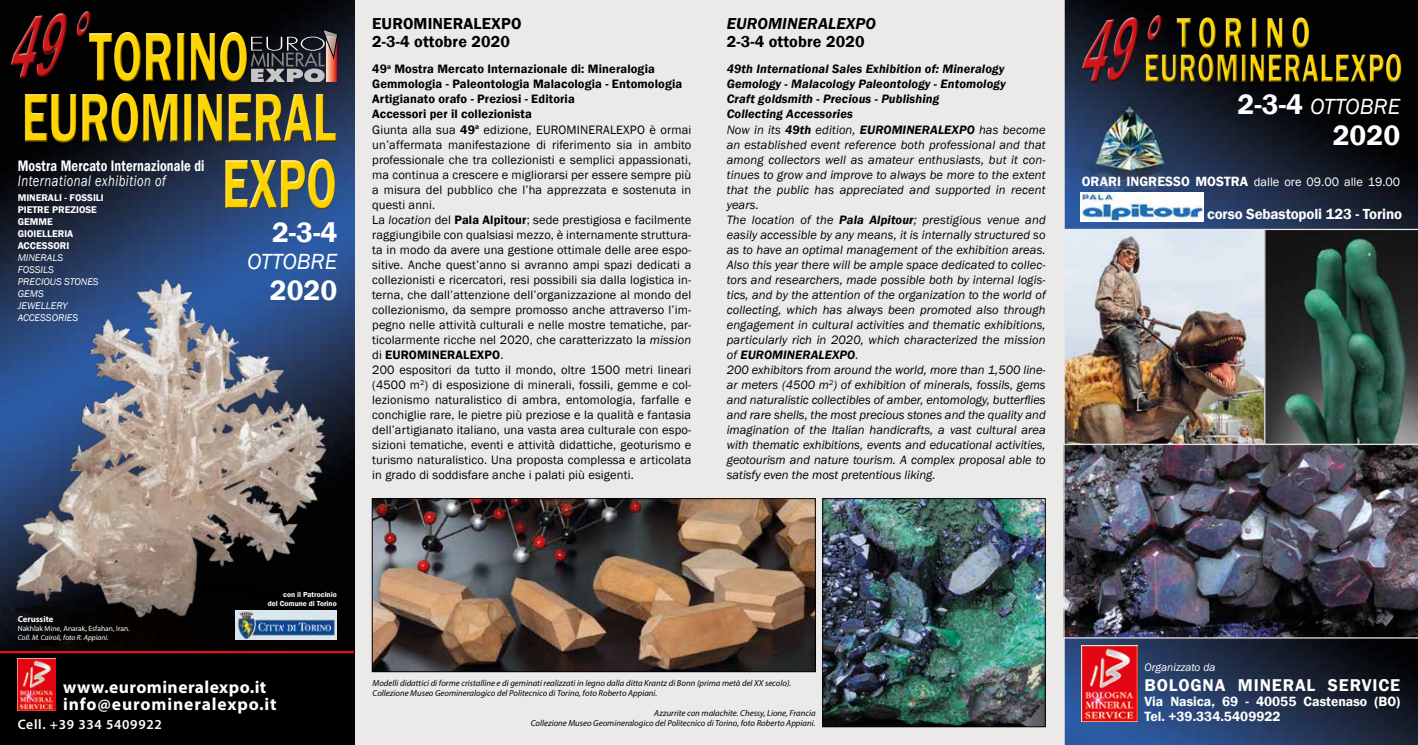
<style>
.page{position:relative;width:1418px;height:745px;background:#fff}
.page>*{position:absolute;margin:0;border:0;box-sizing:border-box;transform-origin:0 0}
.t1{font:600 71.25px/66.2px "Franklin Gothic";color:#ffd500;text-align:right;scale:.67 1}
.t2{font:600 44.38px "Franklin Gothic";letter-spacing:.23em;color:#ffd500;scale:.67 1}
.t3{font:600 40.62px "Franklin Gothic";letter-spacing:.035em;color:#ffd500;scale:.67 1}
.t4{font:600 28.75px "Franklin Gothic";color:#fff}
.t5{font:italic 22.5px "Franklin Gothic";color:#fff}
.t6{font:700 17.5px/17.5px "Myriad Pro";letter-spacing:.04em;color:#fff}
.t7{font:600 17.5px "Franklin Gothic";letter-spacing:.05em;color:#fff}
.t8{font:600 16.25px/17.5px "Franklin Gothic";letter-spacing:.01em;color:#000}
.t9{font:italic 600 16.25px "Franklin Gothic";letter-spacing:.01em;color:#000}
.t10{font:600 15.62px "Franklin Gothic";letter-spacing:.01em;color:#fff;scale:.8 1}
.t11{font:italic 15.62px "Franklin Gothic";letter-spacing:.04em;color:#fff;scale:.8 1}
.t12{font:600 15px "Franklin Gothic";letter-spacing:-.01em;color:#fff}
.t13{font:600 13.75px/15px "Franklin Gothic";color:#fff}
.t14{font:600 13.75px "Myriad Pro";letter-spacing:.05em;color:#fff}
.t15{font:12.5px/15px "Franklin Gothic";letter-spacing:.01em;color:#000}
.t16{font:italic 12.5px/15px "Franklin Gothic";letter-spacing:.01em;color:#000}
.t17{font:italic 600 12.5px/15px "Franklin Gothic";letter-spacing:.01em;color:#000}
.t18{font:12.5px "Franklin Gothic";color:#fff}
.t19{font:italic 11.25px "Franklin Gothic";color:#fff}
.t20{font:600 10px/12px "Franklin Gothic";color:#fff}
.t21{font:italic 10px/12px "Franklin Gothic";color:#fff}
.t22{font:italic 8.75px/10px "Myriad Pro";color:#000}
.t23{font:700 8.75px "Myriad Pro";color:#fff}
.t24{font:600 7.5px/9px "Franklin Gothic";color:#fff;text-align:right}
.t25{font:7.5px "Myriad Pro";color:#fff}
.t26{font:italic 7.5px "Myriad Pro";color:#fff}
.s1{font-weight:600}
.s2{font-style:italic}
.s3{font-weight:400}
.s4{font-weight:600;font-style:normal;font-size:28.75px}
.s5{font-weight:600;font-size:13.75px}
</style>
<div class="page">
<div style="left:0;top:0;width:1417px;height:744px;background:#ece9e9"></div>
<img style="left:824px;top:500px;width:219px;height:224px">
<div style="left:822px;top:498px;width:223px;height:228px;border:1px solid #000"></div>
<img style="left:0;top:0;width:354px;height:46px">
<img style="left:0;top:46px;width:354px;height:604px">
<div style="left:0;top:650px;width:354px;height:94px;background:#000"></div>
<hr style="left:0;top:650px;width:354px;height:3px;background:#cd171a">
<img style="left:374px;top:500px;width:439px;height:169px">
<div style="left:372px;top:498px;width:443px;height:173px;border:1px solid #000"></div>
<svg style="left:1064px;top:0;width:353px;height:229px;background:#192333"></svg>
<svg style="left:1064px;top:638px;width:353px;height:106px;background:#213150"></svg>
<img style="left:1065px;top:231px;width:198px;height:211px">
<img style="left:1063px;top:444px;width:354px;height:194px">
<img style="left:1080px;top:192px;width:123px;height:29px">
<div style="left:1063px;top:229px;width:202px;height:215px;border:1px solid #ece9e9"></div>
<div style="left:1143px;top:52px;width:258px;height:30px;background:#020202"></div>
<div style="left:1143px;top:54px;width:260px;height:30px;background:#000;opacity:.75"></div>
<div style="left:1174px;top:15px;width:134px;height:33px;background:#020202"></div>
<div style="left:1174px;top:17px;width:137px;height:33px;background:#000"></div>
<img style="left:1081px;top:645px;width:56px;height:76px">
<svg style="left:1264px;top:229px;width:153px;height:215px;background:#2e453e"></svg>
<svg style="left:251px;top:29px;width:87px;height:53px;background:#534c50"></svg>
<div style="left:23px;top:94px;width:315px;height:117px;background:#000;opacity:.75"></div>
<div style="left:88px;top:31px;width:158px;height:51px;background:#fff;opacity:.75"></div>
<div style="left:88px;top:33px;width:162px;height:51px;background:#000;opacity:.75"></div>
<img style="left:18px;top:658px;width:37px;height:52px">
<div style="left:265px;top:588px;width:81px;height:27px;background:#000"></div>
<img style="left:235px;top:609px;width:102px;height:30px">
<svg style="left:1075px;top:14px;width:94px;height:72px;background:#151a24"></svg>
<svg style="left:4px;top:9px;width:94px;height:73px;background:#060606"></svg>
<h1 class="t1" style="left:89px;top:25px;width:240px">TORINO</h1>
<h1 class="t1" style="left:21px;top:85px;width:472px">EUROMINERAL<br>EXPO</h1>
<p class="t10" style="left:18px;top:156px;width:235px">Mostra Mercato Internazionale di</p>
<p class="t11" style="left:18px;top:170px;width:186px">International exhibition of</p>
<p class="t20" style="left:18px;top:192px;width:88px">MINERALI - FOSSILI<br>PIETRE PREZIOSE<br>GEMME<br>GIOIELLERIA<br>ACCESSORI</p>
<p class="t21" style="left:18px;top:252px;width:82px">MINERALS<br>FOSSILS<br>PRECIOUS STONES<br>GEMS<br>JEWELLERY<br>ACCESSORIES</p>
<h3 class="t4" style="left:272px;top:215px;width:67px">2-3-4</h3>
<h3 class="t5" style="left:247px;top:247px;width:92px">OTTOBRE</h3>
<h3 class="t4" style="left:270px;top:272px;width:69px">2020</h3>
<h3 class="t8" style="left:372px;top:15px;width:151px">EUROMINERALEXPO<br>2-3-4 ottobre 2020</h3>
<p class="t15" style="left:372px;top:62px;width:320px"><span class="s1">49</span><sup>a</sup> <span class="s1">Mostra Mercato Internazionale di: Mineralogia Gemmologia - Paleontologia Malacologia - Entomologia Artigianato orafo - Preziosi - Editoria<br>Accessori per il collezionista<br></span>Giunta alla sua <span class="s1">49</span><sup>a</sup> edizione, EUROMINERALEXPO è ormai un’affermata manifestazione di riferimento sia in ambito professionale che tra collezionisti e semplici appassionati, ma continua a crescere e migliorarsi per essere sempre più a misura del pubblico che l’ha apprezzata e sostenuta in questi anni.<br>La <span class="s2">location</span> del <span class="s1">Pala Alpitour</span>; sede prestigiosa e facilmente raggiungibile con qualsiasi mezzo, è internamente struttura&shy;ta in modo da avere una gestione ottimale delle aree espo&shy;sitive. Anche quest’anno si avranno ampi spazi dedicati a collezionisti e ricercatori, resi possibili sia dalla logistica in&shy;terna, che dall’attenzione dell’organizzazione al mondo del collezionismo, da sempre promosso anche attraverso l’im&shy;pegno nelle attività culturali e nelle mostre tematiche, par&shy;ticolarmente ricche nel 2020, che caratterizzato la <span class="s2">mission </span>di <span class="s1">EUROMINERALEXPO</span>.<br>200 espositori da tutto il mondo, oltre 1500 metri lineari (4500 m<sup>2</sup>) di esposizione di minerali, fossili, gemme e col&shy;lezionismo naturalistico di ambra, entomologia, farfalle e conchiglie rare, le pietre più preziose e la qualità e fantasia dell’artigianato italiano, una vasta area culturale con espo&shy;sizioni tematiche, eventi e attività didattiche, geoturismo e turismo naturalistico. Una proposta complessa e articolata in grado di soddisfare anche i palati più esigenti.</p>
<h3 class="t9" style="left:726px;top:13px;width:151px">EUROMINERALEXPO</h3>
<h3 class="t8" style="left:726px;top:33px;width:139px">2-3-4 ottobre 2020</h3>
<p class="t17" style="left:726px;top:62px;width:280px">49th International Sales Exhibition of: Mineralogy Gemology - Malacology Paleontology - Entomology Craft goldsmith - Precious - Publishing<br>Collecting Accessories<br><span class="s3">Now in its</span> 49th <span class="s3">edition,</span> Euromineralexpo</p>
<p class="t16" style="left:726px;top:122px;width:320px;text-indent:252px">has become an established event reference both professional and that among collectors well as amateur enthusiasts, but it con&shy;tinues to grow and improve to always be more to the extent that the public has appreciated and supported in recent years.<br>The location of the <span class="s1">Pala Alpitour</span>; prestigious venue and easily accessible by any means, it is internally structured so as to have an optimal management of the exhibition areas.<br>Also this year there will be ample space dedicated to collec&shy;tors and researchers, made possible both by internal logis&shy;tics, and by the attention of the organization to the world of collecting, which has always been promoted also through engagement in cultural activities and thematic exhibitions, particularly rich in 2020, which characterized the mission of <span class="s1">EUROMINERALEXPO</span>.<br>200 exhibitors from around the world, more than 1,500 line&shy;ar meters (4500 m<sup>2</sup>) of exhibition of minerals, fossils, gems and naturalistic collectibles of amber, entomology, butterflies and rare shells, the most precious stones and the quality and imagination of the Italian handicrafts, a vast cultural area with thematic exhibitions, events and educational activities, geotourism and nature tourism. A complex proposal able to satisfy even the most pretentious liking.</p>
<h2 class="t2" style="left:1176px;top:5px;width:201px">TORINO</h2>
<h3 class="t3" style="left:1144px;top:43px;width:387px">EUROMINERALEXPO</h3>
<h3 class="t5" style="left:1237px;top:92px;width:164px"><span class="s4">2-3-4</span> OTTOBRE</h3>
<h3 class="t4" style="left:1332px;top:118px;width:69px">2020</h3>
<p class="t18" style="left:1081px;top:174px;width:320px"><span class="s5">ORARI INGRESSO MOSTRA</span> dalle ore 09.00 alle 19.00</p>
<p class="t12" style="left:1207px;top:204px;width:196px">corso Sebastopoli 123 - Torino</p>
<p class="t23" style="left:18px;top:613px;width:37px">Cerussite</p>
<p class="t25" style="left:18px;top:623px;width:113px">Nakhlak Mine, Anarak, Esfahan, Iran.</p>
<p class="t26" style="left:18px;top:632px;width:93px">Coll. M. Cairoli, foto R. Appiani.</p>
<p class="t24" style="left:268px;top:589px;width:70px">con il Patrocinio<br>del Comune di Torino</p>
<h3 class="t6" style="left:63px;top:677px;width:215px">www.euromineralexpo.it info@euromineralexpo.it</h3>
<p class="t14" style="left:18px;top:715px;width:146px">Cell. +39 334 5409922</p>
<p class="t22" style="left:372px;top:677px;width:420px">Modelli didattici di forme cristalline e di geminati realizzati in legno dalla ditta Krantz di Bonn (prima metà del XX secolo).<br>Collezione Museo Geomineralogico del Politecnico di Torino, foto Roberto Appiani.</p>
<p class="t22" style="left:530px;top:707px;width:286px;text-align:right">Azzurrite con malachite. Chessy, Lione, Francia<br>Collezione Museo Geomineralogico del Politecnico di Torino, foto Roberto Appiani.</p>
<p class="t19" style="left:1144px;top:659px;width:72px">Organizzato da</p>
<h3 class="t7" style="left:1144px;top:673px;width:257px">BOLOGNA MINERAL SERVICE</h3>
<p class="t13" style="left:1144px;top:693px;width:257px">Via Nasica, 69 - 40055 Castenaso (BO)<br>Tel. +39.334.5409922</p>
</div>
